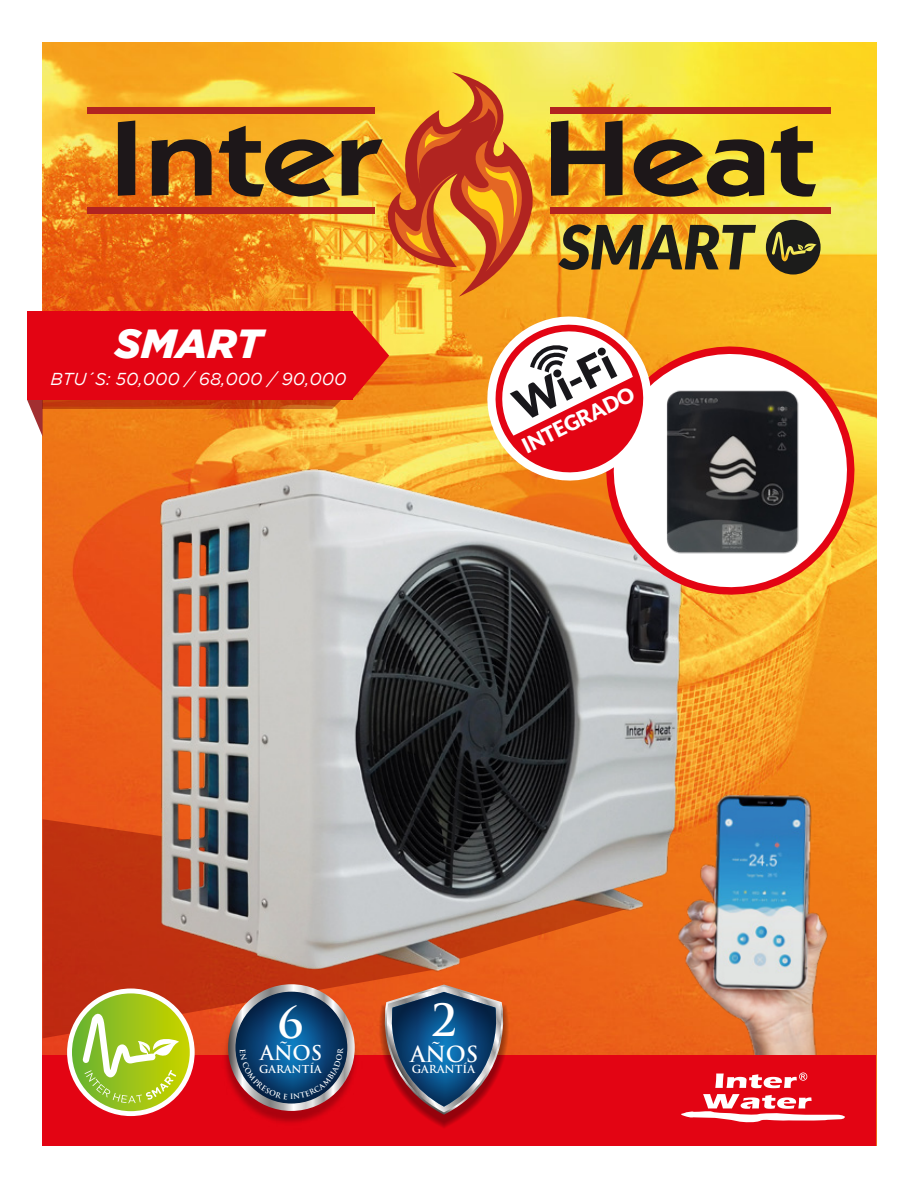
<style>
.page{position:relative;width:918px;height:1188px;background:#fff}
.page>*{position:absolute;margin:0;border:0;box-sizing:border-box;transform-origin:0 0}
.t1{font:900 43.5px "Lato";color:#18171b}
.t2{font:700 43.2px "Trajan Pro";color:#fff}
.t3{font:700 42.75px "Trajan Pro";color:#fff}
.t4{font:italic 900 40.5px "Gotham";color:#fff}
.t5{font:700 21.6px "Trajan Pro";color:#fff}
.t6{font:900 21px "Lato";color:#fff}
.t7{font:700 19.8px "Trajan Pro";color:#fff}
.t8{font:italic 17.25px "Gotham";color:#fff}
.t9{font:700 10.8px "Trajan Pro";color:#fff}
.t10{font:700 10.65px "Trajan Pro";color:#fff}
</style>
<div class="page">
<img style="left:43px;top:43px;width:833px;height:1012px">
<svg style="left:27px;top:400px;width:16px;height:37px"></svg>
<svg style="left:43px;top:400px;width:254px;height:9px;background:#c03f0c"></svg>
<div style="left:27px;top:311px;width:325px;height:89px;background:#e30413"></div>
<svg style="left:297px;top:311px;width:92px;height:98px"></svg>
<svg style="left:118px;top:121px;width:17px;height:75px"></svg>
<svg style="left:152px;top:139px;width:60px;height:57px;background:#6f4419"></svg>
<svg style="left:219px;top:126px;width:115px;height:71px;background:#916720"></svg>
<div style="left:87px;top:207px;width:288px;height:7px;background:#b12420"></div>
<div style="left:87px;top:107px;width:288px;height:7px;background:#b12420"></div>
<div style="left:550px;top:107px;width:281px;height:7px;background:#b12420"></div>
<div style="left:550px;top:207px;width:281px;height:7px;background:#b12420"></div>
<svg style="left:342px;top:72px;width:479px;height:225px;background:#cb902a"></svg>
<svg style="left:43px;top:819px;width:600px;height:219px;background:#cc3e13"></svg>
<img style="left:140px;top:464px;width:561px;height:517px">
<img style="left:658px;top:764px;width:203px;height:291px">
<div style="left:43px;top:1055px;width:833px;height:91px;background:#e30413"></div>
<svg style="left:715px;top:1072px;width:92px;height:16px"></svg>
<svg style="left:681px;top:1094px;width:164px;height:29px"></svg>
<div style="left:67px;top:989px;width:128px;height:127px;background:#fff;border-radius:50%"></div>
<svg style="left:72px;top:993px;width:118px;height:118px;background:#92c124"></svg>
<svg style="left:82px;top:1013px;width:91px;height:90px"></svg>
<svg style="left:583px;top:323px;width:285px;height:295px"></svg>
<img style="left:654px;top:379px;width:153px;height:183px">
<svg style="left:408px;top:985px;width:101px;height:143px"></svg>
<img style="left:173px;top:940px;width:235px;height:183px">
<svg style="left:476px;top:305px;width:187px;height:187px"></svg>
<svg style="left:228px;top:984px;width:127px;height:127px;background:#524f6a"></svg>
<h3 class="t4" style="left:115px;top:320px;width:149px">SMART</h3>
<p class="t8" style="left:50px;top:370px;width:298px">BTU´S: 50,000 / 68,000 / 90,000</p>
<h1 class="t1" style="left:505px;top:385px;width:109px;rotate:-26deg">Wi-Fi</h1>
<p class="t6" style="left:518px;top:435px;width:124px;rotate:-26deg">INTEGRADO</p>
<h3 class="t3" style="left:278px;top:996px;width:27px">6</h3>
<p class="t7" style="left:260px;top:1041px;width:64px">AÑOS</p>
<p class="t10" style="left:259px;top:1062px;width:64px">GARANTÍA</p>
<h2 class="t2" style="left:431px;top:993px;width:27px">2</h2>
<p class="t5" style="left:410px;top:1041px;width:70px">AÑOS</p>
<p class="t9" style="left:412px;top:1062px;width:65px">GARANTÍA</p>
</div>
